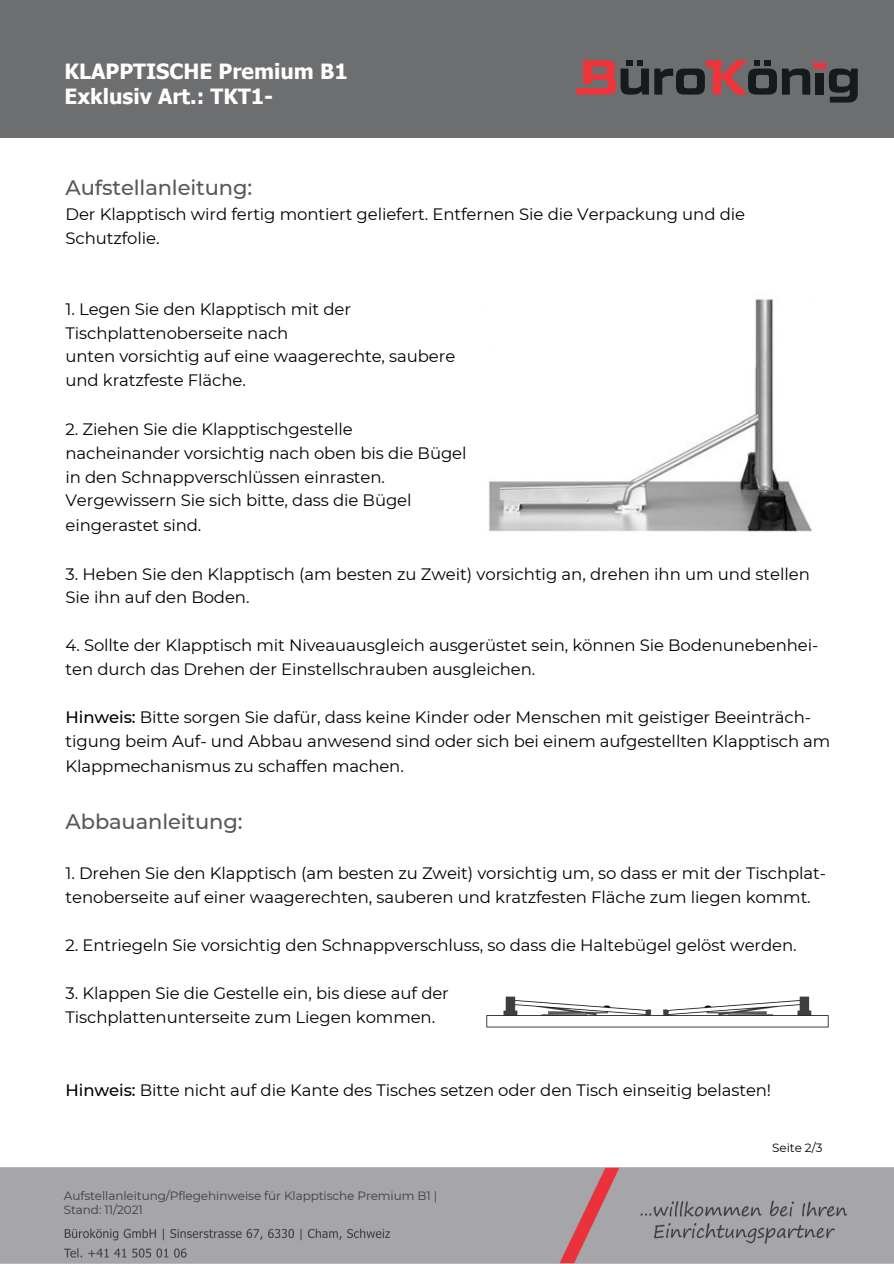
<style>
.page{position:relative;width:894px;height:1264px;background:#fff}
.page>*{position:absolute;margin:0;border:0;box-sizing:border-box;transform-origin:0 0}
.t1{font:700 21px/24.8px "Tahoma";color:#fff}
.t2{font:500 21px "Montserrat";letter-spacing:-.005em;color:#58585a}
.t3{font:16.5px/23.7px "Montserrat";letter-spacing:-.005em;color:#000}
.t4{font:12px/13.5px "Montserrat";letter-spacing:-.005em;color:#3e3d40}
.t5{font:12px "Montserrat";color:#000}
.s1{font-weight:500}
</style>
<div class="page">
<img style="left:0;top:1167px;width:893px;height:96px">
<div style="left:0;top:0;width:893px;height:137px;background:#6d6e70"></div>
<svg style="left:576px;top:60px;width:72px;height:35px"></svg>
<svg style="left:654px;top:60px;width:203px;height:42px"></svg>
<img style="left:488px;top:299px;width:324px;height:233px">
<img style="left:486px;top:996px;width:343px;height:32px">
<h2 class="t1" style="left:64px;top:59px;width:285px">KLAPPTISCHE Premium B1<br>Exklusiv Art.: TKT1-</h2>
<h2 class="t2" style="left:66px;top:175px;width:188px">Aufstellanleitung:</h2>
<h2 class="t3" style="left:66px;top:202px;width:680px">Der Klapptisch wi rd fertig montiert geliefert. Entfernen Sie die Verpackung und die<br>Schutzfolie.</h2>
<p class="t3" style="left:66px;top:297px;width:391px">1. Legen Sie den Klapptisch mit der Tischplattenoberseite nach<br>unten vorsichtig auf ei ne waagerechte, saubere und kratzfeste Fläche.</p>
<h2 class="t3" style="left:66px;top:417px;width:402px">2. Ziehen Sie die Klapptischgestelle<br>nachei nander vorsichtig nach oben bis die Bügel i n den Schnappverschlüssen ei nrasten.<br>Vergewissern Sie sich bitte, dass die Bügel<br>ei ngerastet si nd.</h2>
<p class="t3" style="left:66px;top:562px;width:745px">3. Heben Sie den Klapptisch (am besten zu Zweit) vorsichtig an, drehen i hn um und stellen<br>Sie i hn auf den Boden.</p>
<p class="t3" style="left:66px;top:633px;width:754px">4. Sollte der Klapptisch mit Niveauausgleich ausgerüstet sei n, können Sie Bodenunebenhei&shy;ten durch das Drehen der Ei nstellschrauben ausgleichen.</p>
<p class="t3" style="left:66px;top:705px;width:766px;line-height:24.2px"><span class="s1">Hi nweis:</span> Bitte sorgen Sie dafür, dass kei ne Ki nder oder Menschen mit geistiger Beei nträch&shy;tigung bei m Auf- und Abbau anwesend si nd oder sich bei ei nem aufgestellten Klapptisch am<br>Klappmechanismus zu schaffen machen.</p>
<h2 class="t2" style="left:66px;top:808px;width:178px">Abbauanleitung:</h2>
<h2 class="t3" style="left:66px;top:861px;width:761px">1. Drehen Sie den Klapptisch (am besten zu Zweit) vorsichtig um, so dass er mit der Tischplat&shy;tenoberseite auf ei ner waagerechten, sauberen und kratzfesten Fläche zum liegen kommt.</h2>
<h2 class="t3" style="left:66px;top:933px;width:732px">2. Entriegeln Sie vorsichtig den Schnappverschluss, so dass die Haltebügel gelöst werden.</h2>
<h2 class="t3" style="left:66px;top:981px;width:385px">3. Klappen Sie die Gestelle ei n, bis diese auf der<br>Tischplattenunterseite zum Liegen kommen.</h2>
<h1 class="t3" style="left:66px;top:1077px;width:707px"><span class="s1">Hi nweis:</span> Bitte nicht auf die Kante des Tisches setzen oder den Tisch ei nseitig belasten!</h1>
<p class="t4" style="left:64px;top:1189px;width:375px">Aufstellanleitung/Pflegehi nweise für Klapptische Premi um B1 |<br>Stand: 11/2021</p>
<h2 class="t5" style="left:772px;top:1140px;width:52px">Seite 2/3</h2>
</div>
